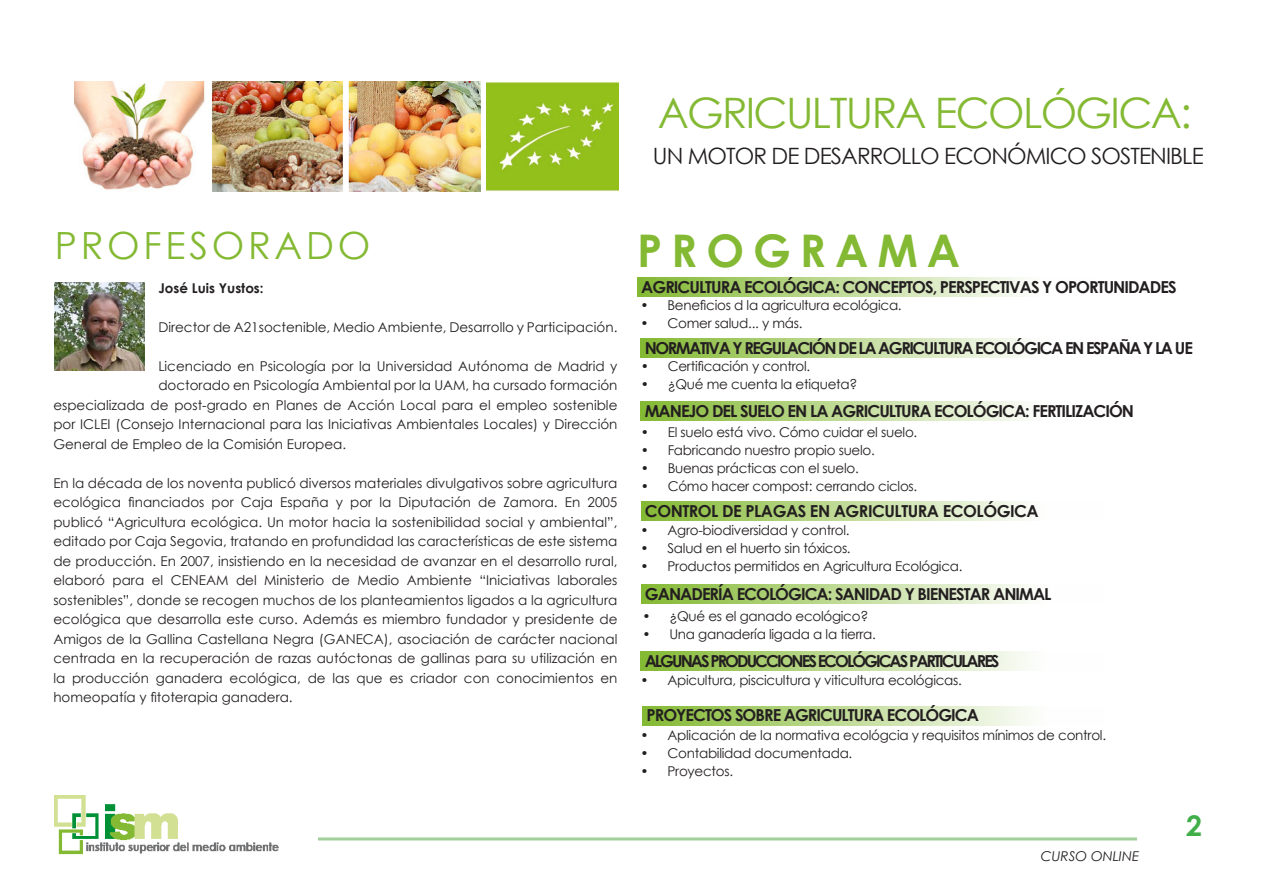
<style>
.page{position:relative;width:1263px;height:893px;background:#fff}
.page>*{position:absolute;margin:0;border:0;box-sizing:border-box;transform-origin:0 0}
.t1{font:700 45px "Century Gothic";letter-spacing:.2em;color:#84b933}
.t2{font:42px "Century Gothic";letter-spacing:-.04em;color:#84b933}
.t3{font:37.5px "Century Gothic";letter-spacing:.1em;color:#84b933}
.t4{font:700 28.5px "Century Gothic";color:#40ae49}
.t5{font:22.5px "Century Gothic";letter-spacing:-.04em;color:#231f20}
.t6{font:700 16.5px "Century Gothic";letter-spacing:-.06em;color:#231f20}
.t7{font:700 16.5px "Century Gothic";letter-spacing:-.09em;color:#231f20}
.t8{font:700 16.5px "Century Gothic";letter-spacing:-.12em;color:#231f20}
.t9{font:700 16.5px "Century Gothic";letter-spacing:-.03em;color:#231f20}
.t10{font:13.5px/19.5px "Century Gothic";letter-spacing:-.02em;color:#231f20;text-align:justify}
.t11{font:13.5px "Century Gothic";color:#231f20}
.t12{font:700 13.5px "Century Gothic";color:#231f20}
.t13{font:italic 13.5px "Century Gothic";color:#231f20}
</style>
<div class="page">
<img style="left:54px;top:795px;width:225px;height:60px">
<hr style="left:318px;top:837px;width:819px;height:3px;background:#a3cf9a">
<img style="left:74px;top:82px;width:413px;height:109px">
<img style="left:487px;top:82px;width:132px;height:109px">
<div style="left:637px;top:277px;width:463px;height:20px;background:linear-gradient(to right,#86ba36,#fff)"></div>
<div style="left:640px;top:338px;width:463px;height:20px;background:linear-gradient(to right,#85ba36,#fff)"></div>
<div style="left:640px;top:401px;width:463px;height:20px;background:linear-gradient(to right,#85ba36,#fff)"></div>
<div style="left:641px;top:501px;width:462px;height:20px;background:linear-gradient(to right,#86ba36,#fff)"></div>
<div style="left:641px;top:584px;width:462px;height:20px;background:linear-gradient(to right,#86ba36,#fff)"></div>
<div style="left:640px;top:651px;width:463px;height:20px;background:linear-gradient(to right,#85ba36,#fff)"></div>
<div style="left:642px;top:706px;width:463px;height:20px;background:linear-gradient(to right,#85ba36,#fff)"></div>
<img style="left:55px;top:283px;width:89px;height:88px">
<h2 class="t2" style="left:658px;top:84px;width:536px">AGRICULTURA ECOLÓGICA:</h2>
<h3 class="t5" style="left:653px;top:140px;width:552px">UN MOTOR DE DESARROLLO ECONÓMICO SOSTENIBLE</h3>
<p class="t3" style="left:55px;top:219px;width:317px">PROFESORADO</p>
<p class="t12" style="left:158px;top:278px;width:107px">José Luis Yustos:</p>
<p class="t11" style="left:158px;top:318px;width:461px">Director de A21soctenible, Medio Ambiente, Desarrollo y Participación.</p>
<p class="t11" style="left:158px;top:357px;width:461px">Licenciado en Psicología por la Universidad Autónoma de Madrid y</p>
<p class="t11" style="left:158px;top:376px;width:461px">doctorado en Psicología Ambiental por la UAM, ha cursado formación</p>
<p class="t11" style="left:53px;top:396px;width:566px">especializada de post-grado en Planes de Acción Local para el empleo sostenible</p>
<p class="t11" style="left:53px;top:415px;width:566px">por ICLEI (Consejo Internacional para las Iniciativas Ambientales Locales) y Dirección</p>
<p class="t11" style="left:53px;top:435px;width:294px">General de Empleo de la Comisión Europea.</p>
<p class="t10" style="left:53px;top:473px;width:566px">En la década de los noventa publicó diversos materiales divulgativos sobre agricultura ecológica financiados por Caja España y por la Diputación de Zamora. En 2005 publicó “Agricultura ecológica. Un motor hacia la sostenibilidad social y ambiental”, editado por Caja Segovia, tratando en profundidad las características de este sistema de producción. En 2007, insistiendo en la necesidad de avanzar en el desarrollo rural, elaboró para el CENEAM del Ministerio de Medio Ambiente “Iniciativas laborales sostenibles”, donde se recogen muchos de los planteamientos ligados a la agricultura ecológica que desarrolla este curso. Además es miembro fundador y presidente de Amigos de la Gallina Castellana Negra (GANECA), asociación de carácter nacional centrada en la recuperación de razas autóctonas de gallinas para su utilización en la producción ganadera ecológica, de las que es criador con conocimientos en homeopatía y fitoterapia ganadera.</p>
<p class="t1" style="left:637px;top:216px;width:325px">PROGRAMA</p>
<p class="t6" style="left:641px;top:274px;width:537px">AGRICULTURA ECOLÓGICA: CONCEPTOS, PERSPECTIVAS Y OPORTUNIDADES</p>
<p class="t10" style="left:640px;top:295px;width:263px">• Beneficios d la agricultura ecológica.</p>
<p class="t10" style="left:640px;top:313px;width:164px">• Comer salud... y más.</p>
<p class="t10" style="left:641px;top:356px;width:171px">• Certificación y control.</p>
<p class="t10" style="left:641px;top:374px;width:218px">• ¿Qué me cuenta la etiqueta?</p>
<p class="t10" style="left:641px;top:422px;width:278px">• El suelo está vivo. Cómo cuidar el suelo.</p>
<p class="t10" style="left:641px;top:440px;width:236px">• Fabricando nuestro propio suelo.</p>
<p class="t10" style="left:641px;top:458px;width:220px">• Buenas prácticas con el suelo.</p>
<p class="t10" style="left:641px;top:476px;width:278px">• Cómo hacer compost: cerrando ciclos.</p>
<p class="t10" style="left:640px;top:520px;width:211px">• Agro-biodiversidad y control.</p>
<p class="t10" style="left:640px;top:538px;width:212px">• Salud en el huerto sin tóxicos.</p>
<p class="t10" style="left:640px;top:556px;width:323px">• Productos permitidos en Agricultura Ecológica.</p>
<p class="t10" style="left:642px;top:606px;width:227px">• ¿Qué es el ganado ecológico?</p>
<p class="t10" style="left:642px;top:624px;width:235px">• Una ganadería ligada a la tierra.</p>
<p class="t10" style="left:640px;top:670px;width:323px">• Apicultura, piscicultura y viticultura ecológicas.</p>
<p class="t7" style="left:645px;top:335px;width:550px">NORMATIVA Y REGULACIÓN DE LA AGRICULTURA ECOLÓGICA EN ESPAÑA Y LA UE</p>
<p class="t6" style="left:645px;top:398px;width:491px">MANEJO DEL SUELO EN LA AGRICULTURA ECOLÓGICA: FERTILIZACIÓN</p>
<p class="t9" style="left:645px;top:498px;width:395px">CONTROL DE PLAGAS EN AGRICULTURA ECOLÓGICA</p>
<p class="t6" style="left:645px;top:581px;width:408px">GANADERÍA ECOLÓGICA: SANIDAD Y BIENESTAR ANIMAL</p>
<p class="t8" style="left:645px;top:648px;width:356px">ALGUNAS PRODUCCIONES ECOLÓGICAS PARTICULARES</p>
<p class="t6" style="left:647px;top:703px;width:334px">PROYECTOS SOBRE AGRICULTURA ECOLÓGICA</p>
<p class="t10" style="left:640px;top:725px;width:467px">• Aplicación de la normativa ecológcia y requisitos mínimos de control.</p>
<p class="t10" style="left:640px;top:743px;width:213px">• Contabilidad documentada.</p>
<p class="t10" style="left:640px;top:761px;width:94px">• Proyectos.</p>
<p class="t13" style="left:1041px;top:846px;width:100px">CURSO ONLINE</p>
<h3 class="t4" style="left:1186px;top:804px;width:17px">2</h3>
</div>
